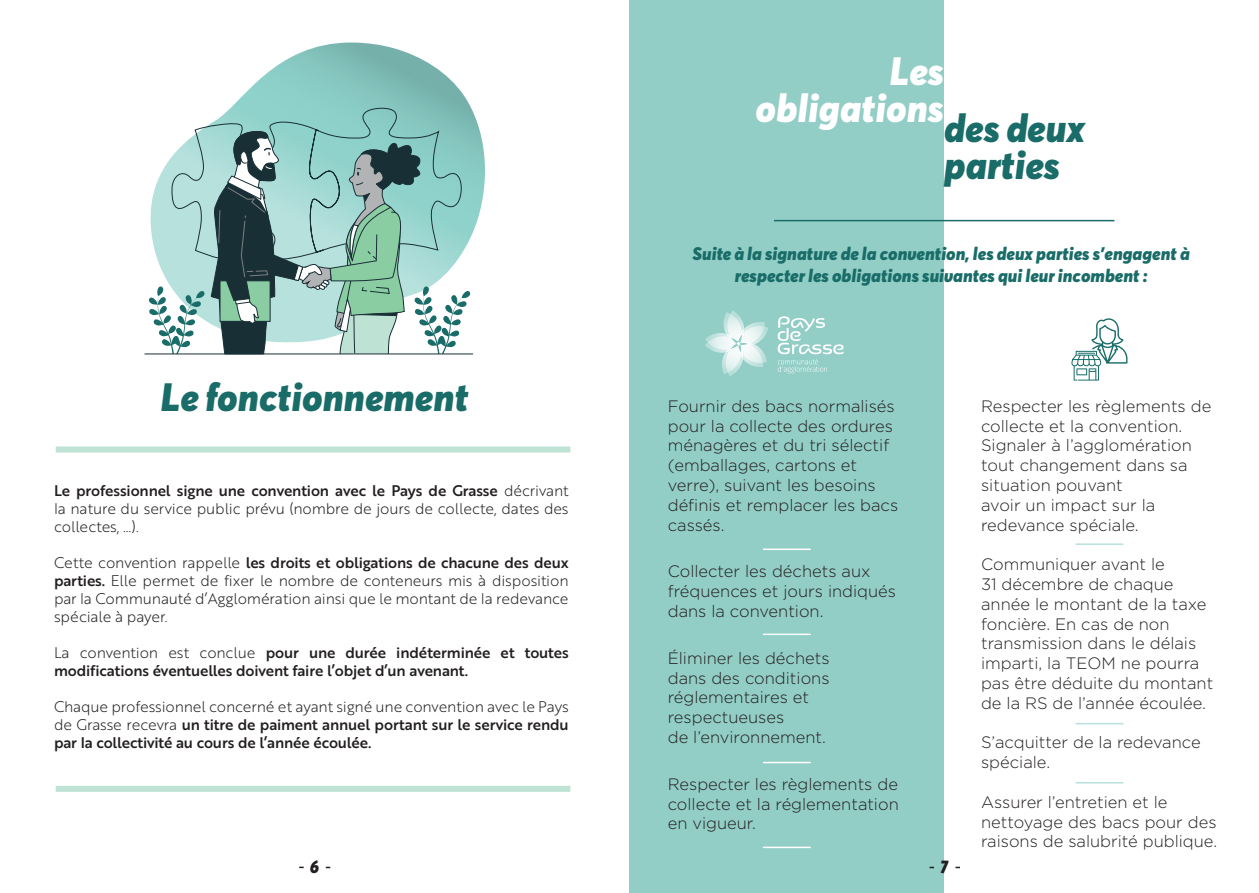
<style>
.page{position:relative;width:1259px;height:893px;background:#fff}
.page>*{position:absolute;margin:0;border:0;box-sizing:border-box;transform-origin:0 0}
.t1{font:italic 900 39px/37.5px "Averta";color:#196c68}
.t2{font:italic 900 39px/37.5px "Averta";color:#fff;text-align:right}
.t3{font:italic 900 18px/21.6px "Averta";color:#196c68;text-align:center}
.t4{font:italic 900 18px "Averta";color:#231f20}
.t5{font:300 16.5px/19.8px "Gotham";color:#231f20}
.t6{font:15px/18px "Brother 1816 Medium";letter-spacing:-.01em;color:#231f20}
.t7{font:15px/18px "Brother 1816 Light";letter-spacing:-.01em;color:#231f20}
.s1{font-family:"Brother 1816 Light"}
.s2{font-family:"Brother 1816 Medium"}
</style>
<div class="page">
<div style="left:629px;top:0;width:315px;height:893px;background:#92cdc6"></div>
<svg style="left:233px;top:43px;width:252px;height:251px"></svg>
<svg style="left:194px;top:106px;width:270px;height:24px;background:#91ccc6"></svg>
<svg style="left:149px;top:130px;width:321px;height:224px"></svg>
<hr style="left:144px;top:354px;width:329px;height:1px;background:#192f36">
<hr style="left:774px;top:220px;width:340px;height:1px;background:#196c68">
<div style="left:56px;top:446px;width:514px;height:6px;background:#bee2d3"></div>
<div style="left:56px;top:786px;width:514px;height:6px;background:#bee2d3"></div>
<svg style="left:777px;top:316px;width:66px;height:57px"></svg>
<svg style="left:705px;top:311px;width:63px;height:65px"></svg>
<svg style="left:1071px;top:318px;width:56px;height:63px"></svg>
<hr style="left:763px;top:549px;width:47px;height:1px;background:#fff">
<hr style="left:763px;top:634px;width:47px;height:1px;background:#fff">
<hr style="left:763px;top:762px;width:47px;height:1px;background:#fff">
<hr style="left:763px;top:847px;width:47px;height:1px;background:#fff">
<hr style="left:1076px;top:543px;width:46px;height:2px;background:#b7e1dd">
<hr style="left:1076px;top:723px;width:46px;height:1px;background:#b7e1dd">
<hr style="left:1076px;top:782px;width:46px;height:1px;background:#b7e1dd">
<h1 class="t2" style="left:755px;top:54px;width:190px">Les obligations</h1>
<h1 class="t1" style="left:944px;top:112px;width:142px">des deux parties</h1>
<h1 class="t1" style="left:161px;top:381px;width:310px">Le fonctionnement</h1>
<p class="t6" style="left:54px;top:481px;width:516px">Le professionnel signe une convention avec le Pays de Grasse <span class="s1">décrivant</span></p>
<p class="t7" style="left:54px;top:499px;width:516px">la nature du service public prévu (nombre de jours de collecte, dates des collectes, …).</p>
<p class="t6" style="left:54px;top:553px;width:516px"><span class="s1">Cette convention rappelle</span> les droits et obligations de chacune des deux</p>
<p class="t7" style="left:54px;top:571px;width:516px;text-align:justify"><span class="s2">parties.</span> Elle permet de fixer le nombre de conteneurs mis à disposition par la Communauté d’Agglomération ainsi que le montant de la redevance spéciale à payer.</p>
<p class="t6" style="left:54px;top:643px;width:516px"><span class="s1">La convention est conclue</span> pour une durée indéterminée et toutes modifications éventuelles doivent faire l’objet d’un avenant.</p>
<p class="t7" style="left:54px;top:697px;width:516px">Chaque professionnel concerné et ayant signé une convention avec le Pays</p>
<p class="t6" style="left:54px;top:715px;width:516px"><span class="s1">de Grasse recevra</span> un titre de paiment annuel portant sur le service rendu par la collectivité au cours de l’année écoulée.</p>
<p class="t3" style="left:692px;top:244px;width:499px">Suite à la signature de la convention, les deux parties s’engagent à respecter les obligations suivantes qui leur incombent :</p>
<p class="t5" style="left:668px;top:396px;width:232px">Fournir des bacs normalisés pour la collecte des ordures ménagères et du tri sélectif (emballages, cartons et verre), suivant les besoins définis et remplacer les bacs cassés.</p>
<p class="t5" style="left:668px;top:561px;width:230px">Collecter les déchets aux fréquences et jours indiqués dans la convention.</p>
<p class="t5" style="left:668px;top:648px;width:163px">Éliminer les déchets dans des conditions réglementaires et respectueuses<br>de l’environnement.</p>
<p class="t5" style="left:668px;top:774px;width:232px;text-align:justify">Respecter les règlements de collecte et la réglementation en vigueur.</p>
<p class="t5" style="left:981px;top:396px;width:232px">Respecter les règlements de collecte et la convention.<br>Signaler à l’agglomération tout changement dans sa situation pouvant<br>avoir un impact sur la redevance spéciale.</p>
<p class="t5" style="left:981px;top:554px;width:234px">Communiquer avant le<br>31 décembre de chaque année le montant de la taxe foncière. En cas de non transmission dans le délais imparti, la TEOM ne pourra pas être déduite du montant de la RS de l’année écoulée.</p>
<p class="t5" style="left:981px;top:732px;width:221px">S’acquitter de la redevance spéciale.</p>
<p class="t5" style="left:981px;top:792px;width:238px">Assurer l’entretien et le nettoyage des bacs pour des raisons de salubrité publique.</p>
<p class="t4" style="left:310px;top:855px;width:11px">6</p>
<p class="t4" style="left:940px;top:855px;width:9px">7</p>
</div>
